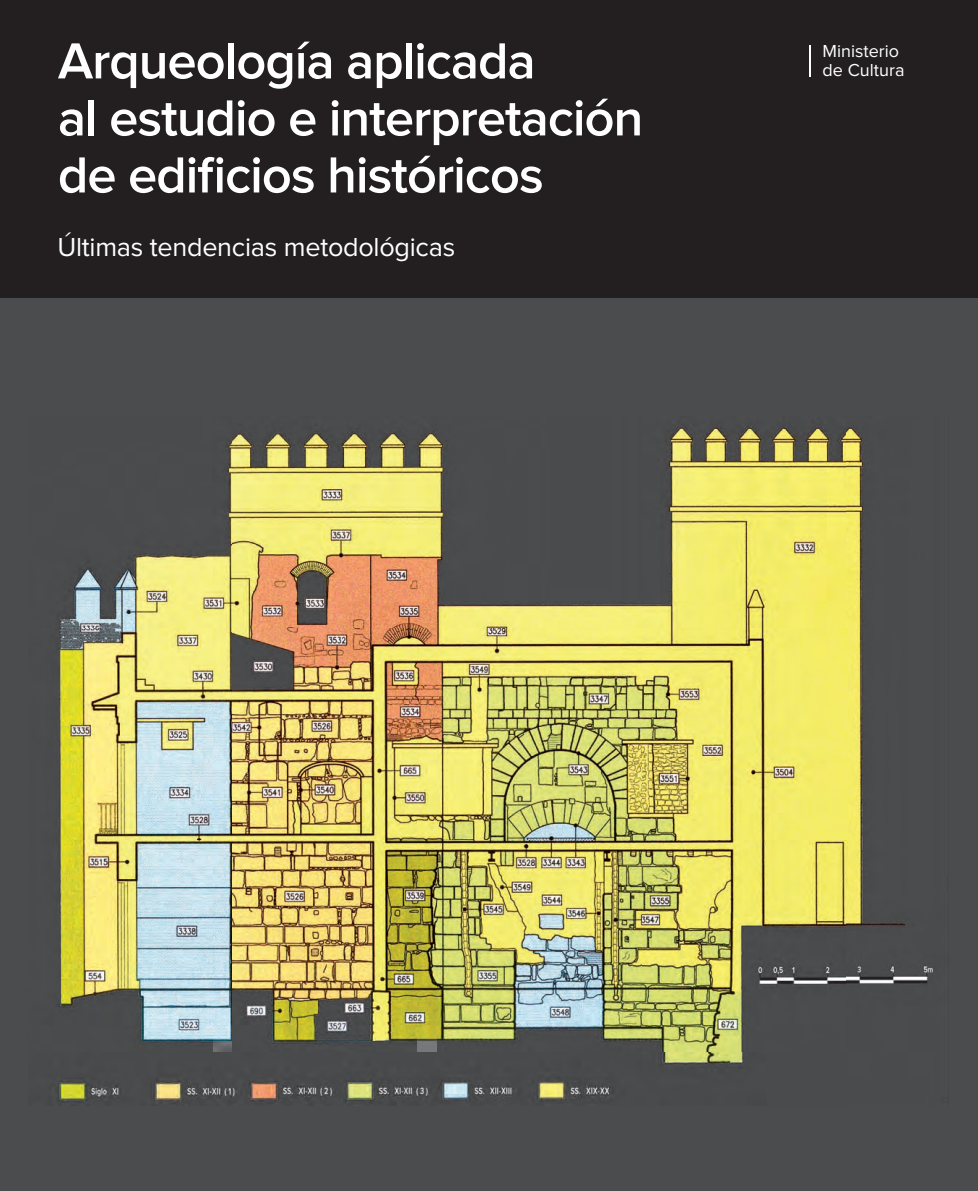
<style>
.page{position:relative;width:978px;height:1191px;background:#fff}
.page>*{position:absolute;margin:0;border:0;box-sizing:border-box;transform-origin:0 0}
.t1{font:600 52.5px/57px "Proxima Nova";letter-spacing:-.02em;color:#fff}
.t2{font:27px "Proxima Nova";letter-spacing:-.01em;color:#fff}
.t3{font:18px/19.5px "Proxima Nova";color:#fff}
</style>
<div class="page">
<div style="left:0;top:0;width:978px;height:325px;background:#231f20"></div>
<div style="left:0;top:298px;width:978px;height:893px;background:#4b4c4d"></div>
<img style="left:57px;top:426px;width:876px;height:678px">
<hr style="left:809px;top:45px;width:2px;height:31px;background:#fff">
<p class="t1" style="left:58px;top:37px;width:587px">Arqueología aplicada<br>al estudio e interpretación de edificios históricos</p>
<p class="t3" style="left:823px;top:42px;width:83px">Ministerio de Cultura</p>
<p class="t2" style="left:57px;top:238px;width:399px">Últimas tendencias metodológicas</p>
</div>
